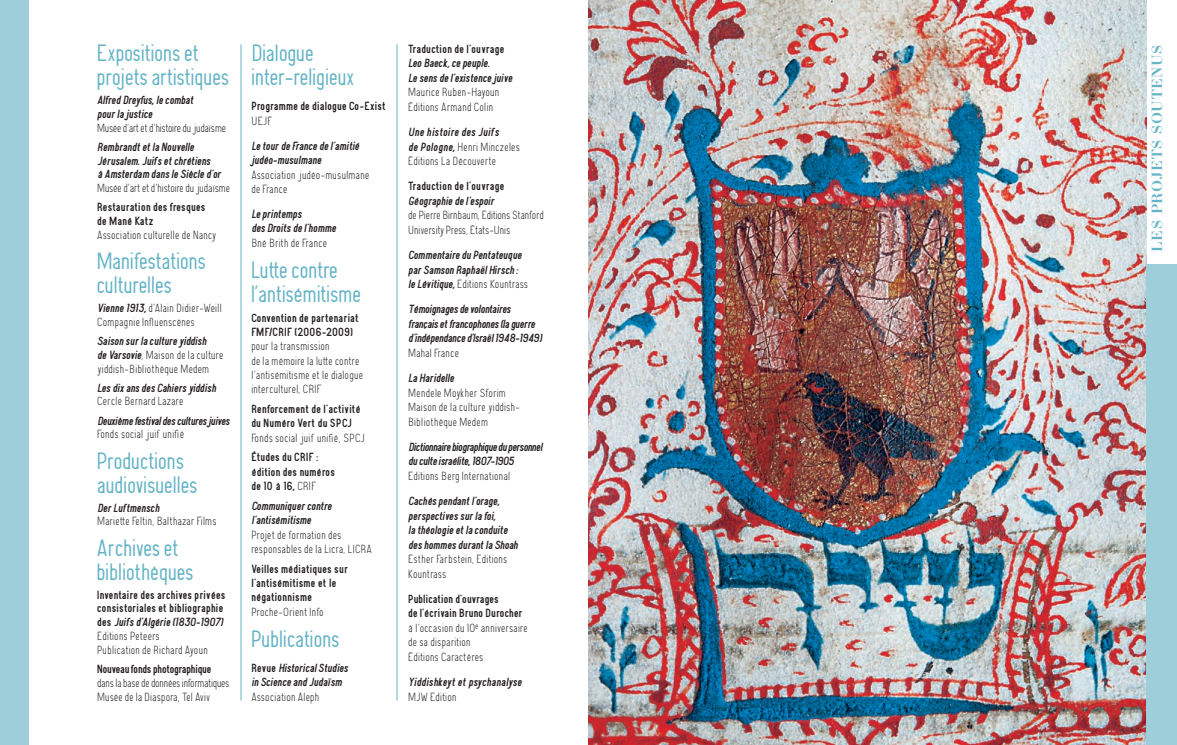
<style>
.page{position:relative;width:1177px;height:745px;background:#fff}
.page>*{position:absolute;margin:0;border:0;box-sizing:border-box;transform-origin:0 0}
.t1{font:22.5px/23.5px "Normale Legere";letter-spacing:.05em;color:#64b4c6}
.t2{font:700 15px "Didot Elder";letter-spacing:.045em;color:#64b4c6}
.t3{font:11.25px/14.5px "Normale Grasse Italique";letter-spacing:.04em;color:#231f20}
.t4{font:11.25px/14.5px "Normale Fine";letter-spacing:.07em;color:#231f20}
.t5{font:11.25px/14.4px "Normale Grasse";letter-spacing:.075em;color:#231f20}
.t6{font:11.25px/14.5px "Normale Fine";letter-spacing:.045em;color:#231f20}
.t7{font:11.25px/14.5px "Normale Grasse Italique";letter-spacing:.01em;color:#231f20}
.t8{font:11.25px/13.8px "Normale Fine";letter-spacing:.04em;color:#231f20}
.t9{font:11.25px/13.8px "Normale Grasse Italique";letter-spacing:.015em;color:#231f20}
.t10{font:11.25px/14.5px "Normale Grasse Italique";letter-spacing:.065em;color:#231f20}
.s1{font-family:"Normale Fine"}
.s2{font-family:"Normale Grasse Italique"}
.s3{font-family:"Normale Grasse"}
</style>
<div class="page">
<div style="left:0;top:0;width:28px;height:744px;background:#9fcedb"></div>
<hr style="left:241px;top:44px;width:1px;height:656px;background:#64b4c6">
<hr style="left:397px;top:44px;width:1px;height:656px;background:#64b4c6">
<img style="left:588px;top:0;width:558px;height:744px">
<div style="left:1146px;top:264px;width:30px;height:480px;background:#9fcedb"></div>
<p class="t1" style="left:97px;top:44px;width:133px">Expositions et projets artistiques</p>
<p class="t3" style="left:97px;top:94px;width:130px;line-height:13.8px">Alfred Dreyfus, le combat<br>pour la justice<br><span class="s1">Musée d’art et d’histoire du judaïsme</span></p>
<p class="t3" style="left:97px;top:141px;width:134px;line-height:13.8px">Rembrandt et la Nouvelle<br>Jérusalem. Juifs et chrétiens<br>à Amsterdam dans le Siècle d’or<br><span class="s1">Musée d’art et d’histoire du judaïsme</span></p>
<p class="t5" style="left:97px;top:201px;width:120px;line-height:13.8px">Restauration des fresques de Mané Katz<br><span class="s1">Association culturelle de Nancy</span></p>
<p class="t1" style="left:97px;top:251px;width:109px">Manifestations culturelles</p>
<p class="t4" style="left:97px;top:302px;width:125px;line-height:13.8px"><span class="s2">Vienne 1913,</span> d’Alain Didier-Weill<br>Compagnie Influenscènes</p>
<p class="t4" style="left:97px;top:335px;width:127px;line-height:13.8px"><span class="s2">Saison sur la culture yiddish<br>de Varsovie</span>, Maison de la culture yiddish-Bibliothèque Medem</p>
<p class="t3" style="left:97px;top:381px;width:120px;line-height:13.8px">Les dix ans des Cahiers yiddish<br><span class="s1">Cercle Bernard Lazare</span></p>
<p class="t9" style="left:97px;top:414px;width:133px">Deuxième festival des cultures juives<br><span class="s1">Fonds social juif unifié</span></p>
<p class="t1" style="left:97px;top:451px;width:101px">Productions audiovisuelles</p>
<p class="t4" style="left:97px;top:501px;width:120px;line-height:13.8px"><span class="s2">Der Luftmensch<br></span>Mariette Feltin, Balthazar Films</p>
<p class="t1" style="left:97px;top:538px;width:97px">Archives et bibliothèques</p>
<p class="t5" style="left:97px;top:588px;width:129px;line-height:13.8px">Inventaire des archives privées consistoriales et bibliographie des <span class="s2">Juifs d’Algérie (1830-1907)<br></span><span class="s1">Editions Peteers<br>Publication de Richard Ayoun</span></p>
<p class="t8" style="left:97px;top:662px;width:133px"><span class="s3">Nouveau fonds photographique </span>dans la base de données informatiques<br>Musée de la Diaspora, Tel Aviv</p>
<p class="t1" style="left:252px;top:43px;width:103px;line-height:24px">Dialogue inter-religieux</p>
<p class="t5" style="left:252px;top:100px;width:135px">Programme de dialogue Co-Exist<br><span class="s1">UEJF</span></p>
<p class="t3" style="left:252px;top:139px;width:119px">Le tour de France de l’amitié judéo-musulmane<br><span class="s1">Association judéo-musulmane de France</span></p>
<p class="t3" style="left:252px;top:207px;width:86px">Le printemps<br>des Droits de l’homme<br><span class="s1">Bné Brith de France</span></p>
<p class="t1" style="left:252px;top:260px;width:110px;line-height:24px">Lutte contre l’antisémitisme</p>
<p class="t4" style="left:252px;top:311px;width:112px"><span class="s3">Convention de partenariat<br>FMF/CRIF (2006-2009) </span>pour la transmission<br>de la mémoire la lutte contre l’antisémitisme et le dialogue interculturel, CRIF</p>
<p class="t5" style="left:252px;top:402px;width:114px">Renforcement de l’activité du Numéro Vert du SPCJ<br><span class="s1">Fonds social juif unifié, SPCJ</span></p>
<p class="t5" style="left:252px;top:451px;width:84px">Études du CRIF : édition des numéros de 10 à 16, <span class="s1">CRIF</span></p>
<p class="t4" style="left:252px;top:499px;width:122px"><span class="s2">Communiquer contre l’antisémitisme<br></span>Projet de formation des responsables de la Licra, LICRA</p>
<p class="t5" style="left:252px;top:562px;width:98px">Veilles médiatiques sur l’antisémitisme et le négationnisme<br><span class="s1">Proche-Orient Info</span></p>
<p class="t1" style="left:252px;top:628px;width:89px">Publications</p>
<p class="t3" style="left:252px;top:661px;width:98px"><span class="s3">Revue</span> Historical Studies in Science and Judaïsm<br><span class="s1">Association Aleph</span></p>
<p class="t3" style="left:408px;top:43px;width:105px"><span class="s3">Traduction de l’ouvrage<br></span>Leo Baeck, ce peuple.<br>Le sens de l’existence juive<br><span class="s1">Maurice Ruben-Hayoun<br>Éditions Armand Colin</span></p>
<p class="t4" style="left:408px;top:126px;width:112px"><span class="s2">Une histoire des Juifs<br>de Pologne,</span> Henri Minczeles<br>Éditions La Découverte</p>
<p class="t6" style="left:408px;top:180px;width:136px"><span class="s3">Traduction de l’ouvrage<br></span><span class="s2">Géographie de l’espoir<br></span>de Pierre Birnbaum, Editions Stanford<br>University Press, États-Unis</p>
<p class="t3" style="left:408px;top:249px;width:121px">Commentaire du Pentateuque par Samson Raphaël Hirsch :<br>le Lévitique, <span class="s1">Editions Kountrass</span></p>
<p class="t3" style="left:408px;top:303px;width:135px">Témoignages de volontaires français et francophones (la guerre d’indépendance d’Israël 1948-1949)<br><span class="s1">Mahal France</span></p>
<p class="t4" style="left:408px;top:371px;width:113px"><span class="s2">La Haridelle<br></span>Mendele Moykher Sforim<br>Maison de la culture yiddish-<br>Bibliothèque Medem</p>
<p class="t7" style="left:408px;top:440px;width:135px">Dictionnaire biographique du personnel du culte israélite, 1807-1905<br><span class="s1">Editions Berg International</span></p>
<p class="t3" style="left:408px;top:494px;width:111px">Cachés pendant l’orage, perspectives sur la foi,<br>la théologie et la conduite des hommes durant la Shoah<br><span class="s1">Esther Farbstein, Editions<br>Kountrass</span></p>
<p class="t4" style="left:408px;top:592px;width:120px"><span class="s3">Publication d’ouvrages<br>de l’écrivain Bruno Durocher </span>à l’occasion du 10<sup>e</sup> anniversaire de sa disparition<br>Éditions Caractères</p>
<p class="t10" style="left:408px;top:675px;width:114px">Yiddishkeyt et psychanalyse<br><span class="s1">MJW Edition</span></p>
<p class="t2" style="left:1151px;top:252px;width:209px;rotate:-90deg">LES PROJETS SOUTENUS</p>
</div>
